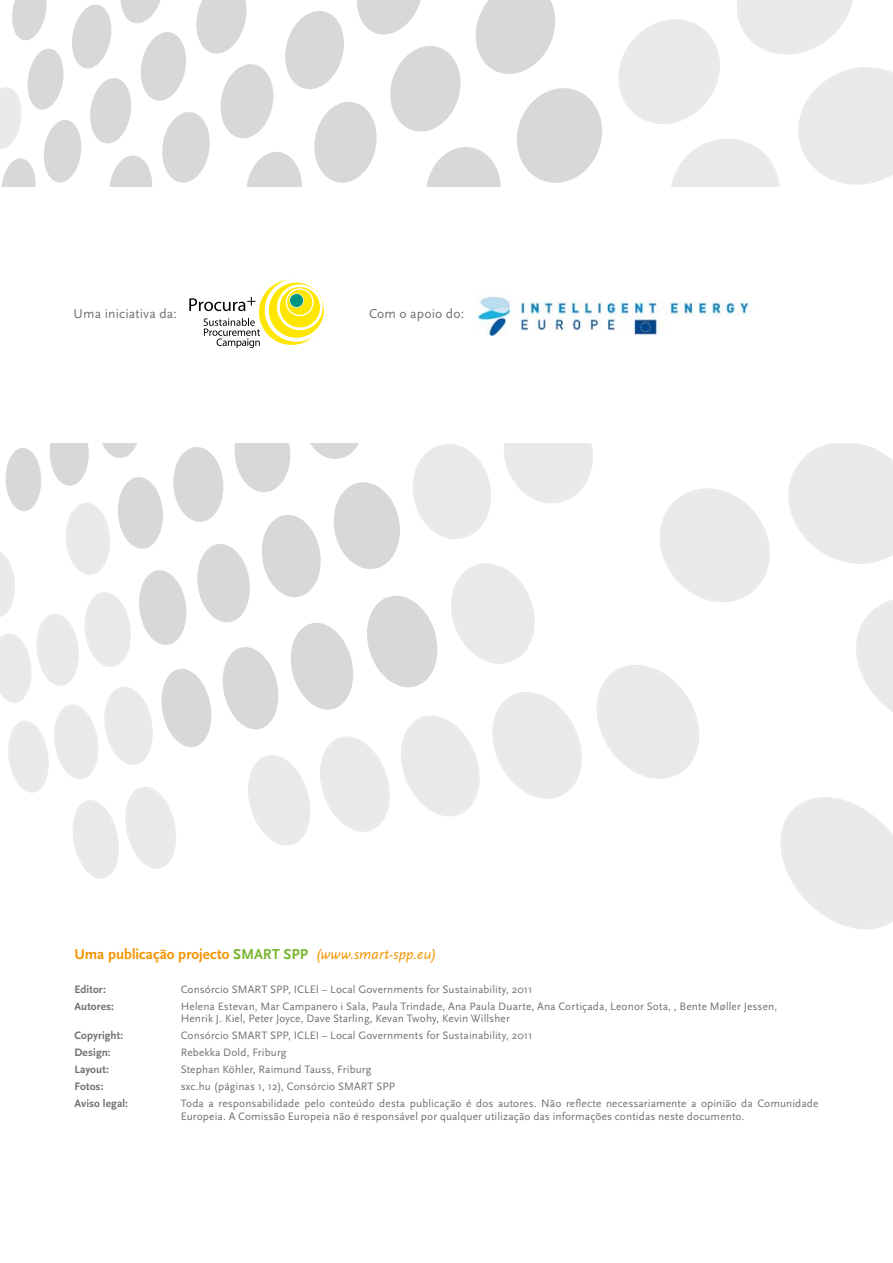
<style>
.page{position:relative;width:893px;height:1263px;background:#fff}
.page>*{position:absolute;margin:0;border:0;box-sizing:border-box;transform-origin:0 0}
.t1{font:700 15px "Scala Sans Pro";color:#f39400}
.t2{font:13.5px "Scala Sans Pro";letter-spacing:.01em;color:#707172}
.t3{font:11.25px/12.8px "Scala Sans Pro";letter-spacing:.01em;color:#707172}
.t4{font:700 11.25px "Scala Sans OT";letter-spacing:.005em;color:#707172}
.t5{font:700 11.25px "Scala Sans Pro";letter-spacing:.01em;color:#707172}
.s1{color:#79b530}
.s2{font-weight:400;font-style:italic}
</style>
<div class="page">
<svg style="left:788px;top:443px;width:105px;height:121px"></svg>
<svg style="left:856px;top:600px;width:37px;height:112px"></svg>
<svg style="left:780px;top:797px;width:113px;height:132px"></svg>
<svg style="left:0;top:443px;width:770px;height:382px"></svg>
<svg style="left:0;top:0;width:893px;height:187px"></svg>
<svg style="left:73px;top:825px;width:306px;height:54px"></svg>
<img style="left:478px;top:296px;width:273px;height:40px">
<svg style="left:189px;top:279px;width:135px;height:69px"></svg>
<p class="t2" style="left:74px;top:306px;width:105px">Uma iniciativa da:</p>
<p class="t2" style="left:369px;top:306px;width:97px">Com o apoio do:</p>
<h1 class="t1" style="left:74px;top:946px;width:364px">Uma publicação projecto <span class="s1">SMART SPP</span> <span class="s2">(www.smart-spp.eu)</span></h1>
<p class="t5" style="left:74px;top:982px;width:33px">Editor:</p>
<p class="t3" style="left:181px;top:983px;width:353px">Consórcio SMART SPP, ICLEI – Local Governments for Sustainability, 2011</p>
<p class="t5" style="left:74px;top:999px;width:41px">Autores:</p>
<p class="t3" style="left:181px;top:1000px;width:598px">Helena Estevan, Mar Campanero i Sala, Paula Trindade, Ana Paula Duarte, Ana Cortiçada, Leonor Sota, , Bente Møller Jessen,<br>Henrik J. Kiel, Peter Joyce, Dave Starling, Kevan Twohy, Kevin Willsher</p>
<p class="t4" style="left:74px;top:1029px;width:50px">Copyright:</p>
<p class="t3" style="left:181px;top:1029px;width:353px">Consórcio SMART SPP, ICLEI – Local Governments for Sustainability, 2011</p>
<p class="t4" style="left:74px;top:1046px;width:38px">design:</p>
<p class="t3" style="left:181px;top:1046px;width:107px">Rebekka Dold, Friburg</p>
<p class="t4" style="left:74px;top:1063px;width:36px">layout:</p>
<p class="t3" style="left:181px;top:1063px;width:192px">Stephan Köhler, Raimund Tauss, Friburg</p>
<p class="t4" style="left:74px;top:1080px;width:31px">Fotos:</p>
<p class="t3" style="left:181px;top:1080px;width:216px">sxc.hu (páginas 1, 12), Consórcio SMART SPP</p>
<p class="t4" style="left:74px;top:1097px;width:55px">Aviso legal:</p>
<p class="t3" style="left:181px;top:1097px;width:639px">Toda a responsabilidade pelo conteúdo desta publicação é dos autores. Não reflecte necessariamente a opinião da Comunidade<br>Europeia. A Comissão Europeia não é responsável por qualquer utilização das informações contidas neste documento.</p>
</div>
